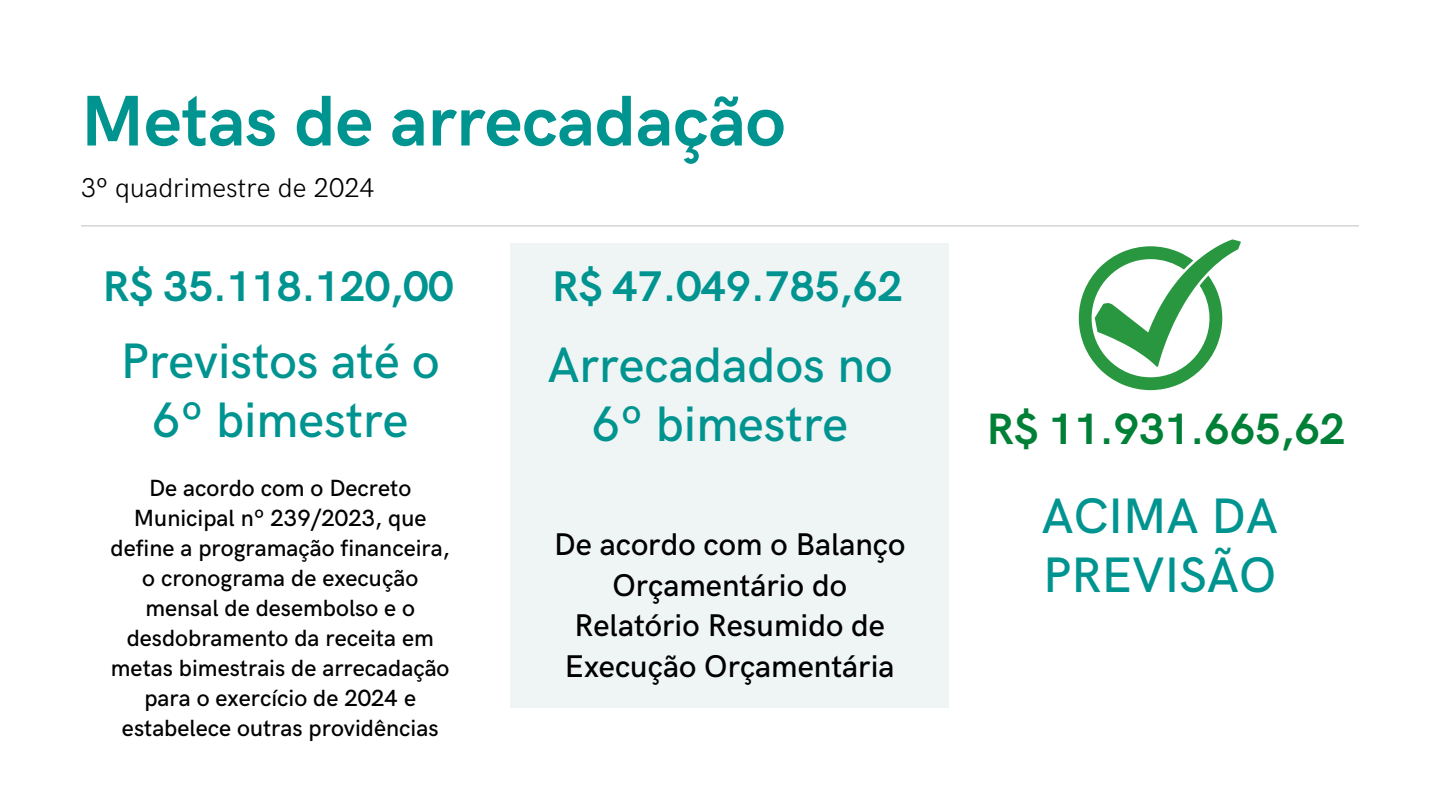
<style>
.page{position:relative;width:1440px;height:810px;background:#fff}
.page>*{position:absolute;margin:0;border:0;box-sizing:border-box;transform-origin:0 0}
.t1{font:700 72px "HK Grotesk";color:#009490}
.t2{font:500 50px/59.2px "HK Grotesk";color:#009490;text-align:center}
.t3{font:700 44px "HK Grotesk";color:#008037}
.t4{font:700 43px "HK Grotesk";color:#009490}
.t5{font:500 31.5px/40.5px "HK Grotesk";color:#000;text-align:center}
.t6{font:300 27.2px "HK Grotesk";color:#000}
.t7{font:500 23.5px/30px "HK Grotesk";color:#000;text-align:center}
</style>
<div class="page">
<hr style="left:81px;top:226px;width:1278px;height:1px;background:#bdc2c5">
<div style="left:510px;top:244px;width:439px;height:464px;background:#eff4f4"></div>
<svg style="left:1079px;top:239px;width:162px;height:151px"></svg>
<h1 class="t1" style="left:81px;top:81px;width:706px">Metas de arrecadação</h1>
<h6 class="t6" style="left:81px;top:172px;width:295px">3º quadrimestre de 2024</h6>
<p class="t4" style="left:103px;top:262px;width:352px">R$ 35.118.120,00</p>
<h4 class="t2" style="left:121px;top:333px;width:320px">Previstos até o<br>6º bimestre</h4>
<h3 class="t7" style="left:111px;top:474px;width:341px">De acordo com o Decreto<br>Municipal nº 239/2023, que define a programação financeira, o cronograma de execução mensal de desembolso e o desdobramento da receita em metas bimestrais de arrecadação para o exercício de 2024 e estabelece outras providências</h3>
<p class="t4" style="left:552px;top:262px;width:352px">R$ 47.049.785,62</p>
<h5 class="t2" style="left:547px;top:337px;width:347px">Arrecadados no<br>6º bimestre</h5>
<h3 class="t5" style="left:554px;top:525px;width:353px">De acordo com o Balanço<br>Orçamentário do<br>Relatório Resumido de<br>Execução Orçamentária</h3>
<h4 class="t3" style="left:987px;top:404px;width:360px">R$ 11.931.665,62</h4>
<p class="t2" style="left:1041px;top:488px;width:238px;text-align:left">ACIMA DA<br>PREVISÃO</p>
</div>
